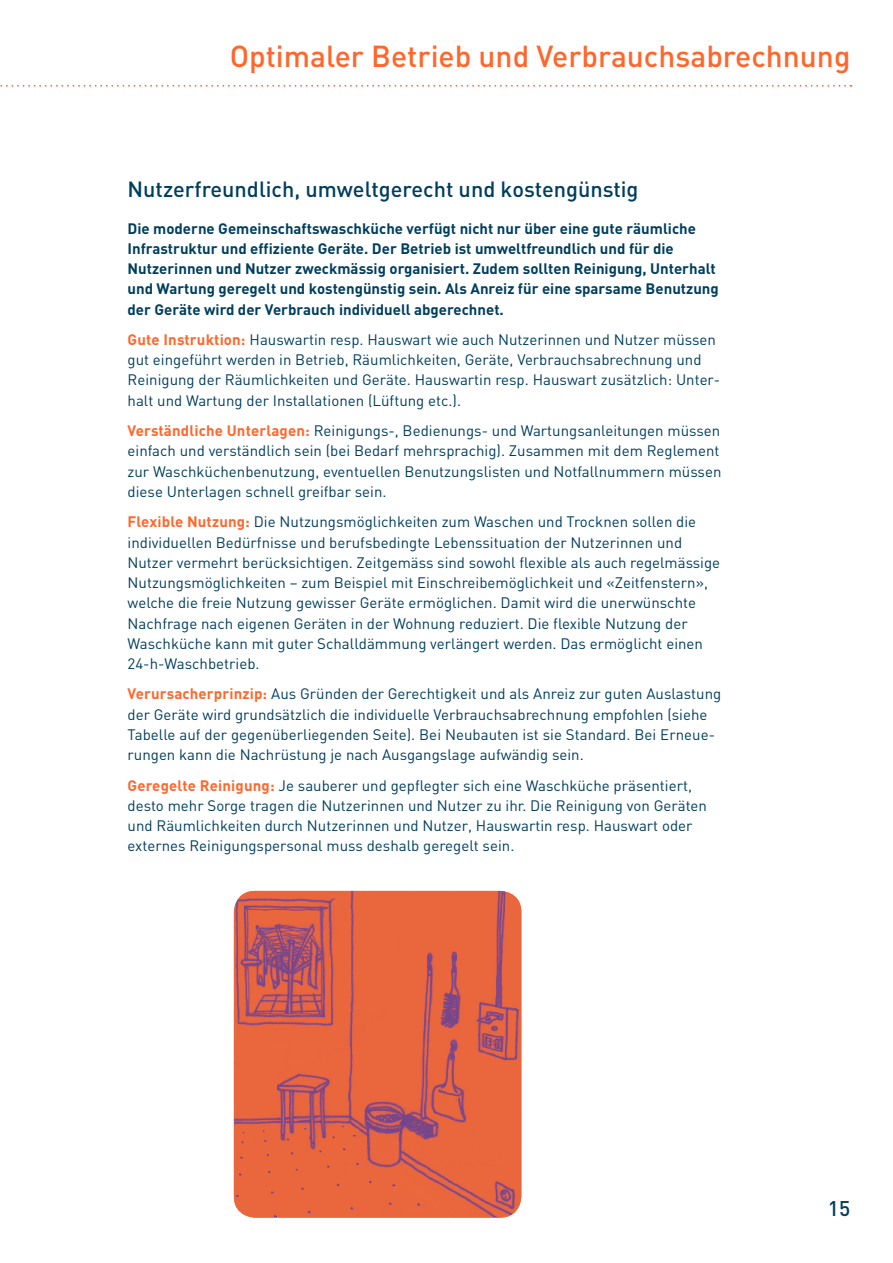
<style>
.page{position:relative;width:893px;height:1263px;background:#fff}
.page>*{position:absolute;margin:0;border:0;box-sizing:border-box;transform-origin:0 0}
._00_titel_orange_20p{font:500 30px "DIN";color:#ff662b}
._01_kleiner_titel_14{font:500 21.75px "DIN";color:#003e5d}
.t1{font:500 21px "DIN";color:#003e5d}
._10_fliesstext_10pt{font:15px/20.2px "DIN";color:#003e5d}
._02_leadtext_10pt_bo{font:700 15px/20.2px "DIN";color:#003e5d}
.s1{font-weight:700;color:#ff662b}
</style>
<div class="page">
<svg style="left:0;top:85px;width:851px;height:2px"></svg>
<img style="left:234px;top:891px;width:287px;height:326px">
<p class="_00_titel_orange_20p" style="left:230px;top:37px;width:622px">Optimaler Betrieb und Verbrauchsabrechnung</p>
<p class="_01_kleiner_titel_14" style="left:128px;top:175px;width:512px">Nutzerfreundlich, umweltgerecht und kostengünstig</p>
<p class="_02_leadtext_10pt_bo" style="left:128px;top:217px;width:593px">Die moderne Gemeinschaftswaschküche verfügt nicht nur über eine gute räumliche Infrastruktur und effiziente Geräte. Der Betrieb ist umweltfreundlich und für die Nutzerinnen und Nutzer zweckmässig organisiert. Zudem sollten Reinigung, Unterhalt und Wartung geregelt und kostengünstig sein. Als Anreiz für eine sparsame Benutzung der Geräte wird der Verbrauch individuell abgerechnet.</p>
<p class="_10_fliesstext_10pt" style="left:128px;top:329px;width:594px"><span class="s1">Gute Instruktion:</span> Hauswartin resp. Hauswart wie auch Nutzerinnen und Nutzer müssen gut eingeführt werden in Betrieb, Räumlichkeiten, Geräte, Verbrauchsabrechnung und Reinigung der Räumlichkeiten und Geräte. Hauswartin resp. Hauswart zusätzlich: Unter&shy;halt und Wartung der Installationen (Lüftung etc.).</p>
<p class="_10_fliesstext_10pt" style="left:128px;top:420px;width:595px"><span class="s1">Verständliche Unterlagen:</span> Reinigungs-, Bedienungs- und Wartungsanleitungen müssen einfach und verständlich sein (bei Bedarf mehrsprachig). Zusammen mit dem Reglement zur Waschküchenbenutzung, eventuellen Benutzungslisten und Notfallnummern müssen diese Unterlagen schnell greifbar sein.</p>
<p class="_10_fliesstext_10pt" style="left:128px;top:511px;width:594px"><span class="s1">Flexible Nutzung:</span> Die Nutzungsmöglichkeiten zum Waschen und Trocknen sollen die individuellen Bedürfnisse und berufsbedingte Lebenssituation der Nutzerinnen und Nutzer vermehrt berücksichtigen. Zeitgemäss sind sowohl flexible als auch regelmässige Nutzungsmöglichkeiten – zum Beispiel mit Einschreibemöglichkeit und «Zeitfenstern», welche die freie Nutzung gewisser Geräte ermöglichen. Damit wird die unerwünschte Nachfrage nach eigenen Geräten in der Wohnung reduziert. Die flexible Nutzung der Waschküche kann mit guter Schalldämmung verlängert werden. Das ermöglicht einen 24-h-Waschbetrieb.</p>
<p class="_10_fliesstext_10pt" style="left:128px;top:684px;width:595px"><span class="s1">Verursacherprinzip:</span> Aus Gründen der Gerechtigkeit und als Anreiz zur guten Auslastung der Geräte wird grundsätzlich die individuelle Verbrauchsabrechnung empfohlen (siehe Tabelle auf der gegenüberliegenden Seite). Bei Neubauten ist sie Standard. Bei Erneue&shy;rungen kann die Nachrüstung je nach Ausgangslage aufwändig sein.</p>
<p class="_10_fliesstext_10pt" style="left:128px;top:775px;width:581px"><span class="s1">Geregelte Reinigung:</span> Je sauberer und gepflegter sich eine Waschküche präsentiert, desto mehr Sorge tragen die Nutzerinnen und Nutzer zu ihr. Die Reinigung von Geräten und Räumlichkeiten durch Nutzerinnen und Nutzer, Hauswartin resp. Hauswart oder externes Reinigungspersonal muss deshalb geregelt sein.</p>
<h3 class="t1" style="left:828px;top:1195px;width:24px">15</h3>
</div>
